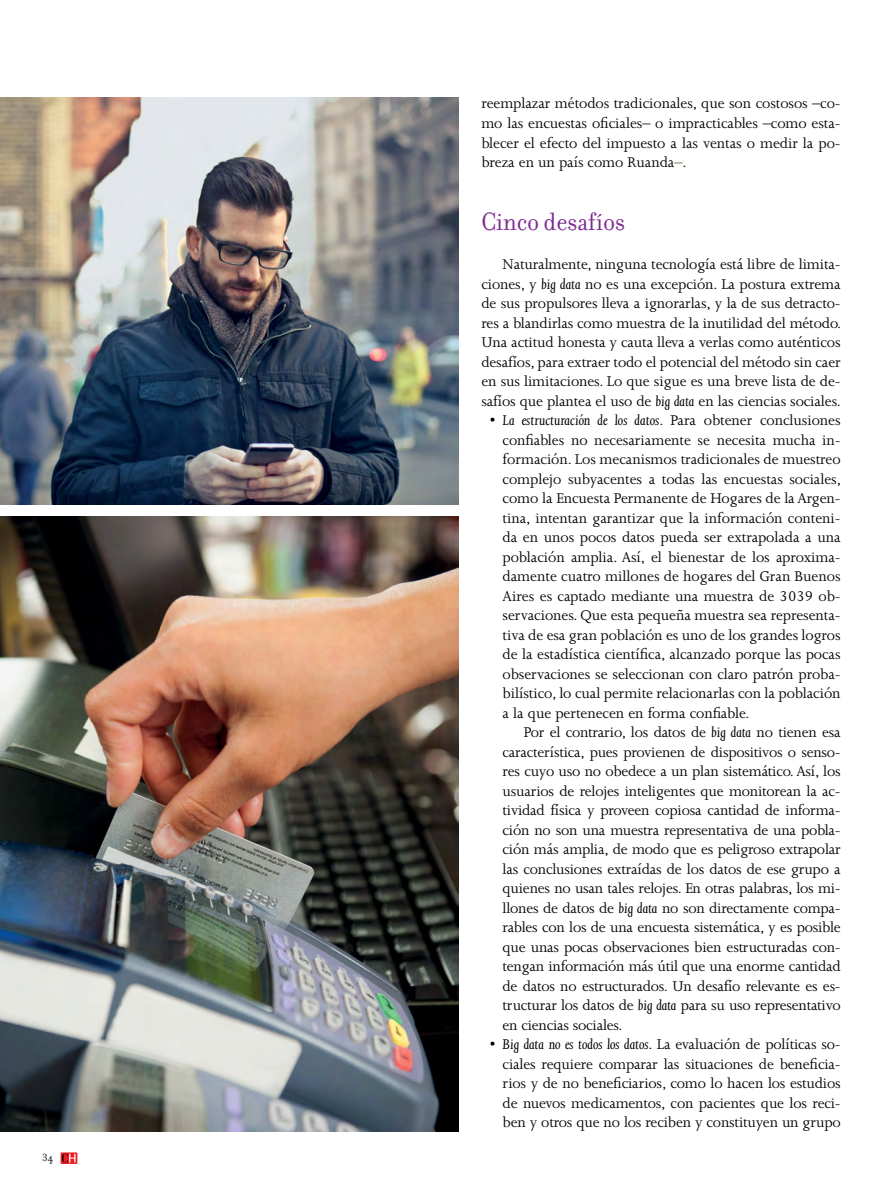
<style>
.page{position:relative;width:893px;height:1191px;background:#fff}
.page>*{position:absolute;margin:0;border:0;box-sizing:border-box;transform-origin:0 0}
.t1{font:27px "Filosofia";letter-spacing:-.005em;color:#7d2a90;scale:.95 1}
.t2{font:16.2px/19.5px "Joanna MT Std";letter-spacing:-.01em;color:#000;text-align:justify}
.t3{font:11.25px "Filosofia";color:#000}
.s1{color:#44621d}
.s2{font-style:italic}
</style>
<div class="page">
<img style="left:0;top:98px;width:458px;height:406px">
<img style="left:0;top:517px;width:459px;height:614px">
<svg style="left:61px;top:1152px;width:16px;height:12px"></svg>
<svg style="left:62px;top:1153px;width:14px;height:9px"></svg>
<p class="t3" style="left:43px;top:1151px;width:13px">34</p>
<p class="t2" style="left:481px;top:94px;width:361px">reemplazar métodos tradicionales, que son costosos –co&shy;mo las encuestas oficiales– o impracticables –como esta&shy;blecer el efecto del impuesto a las ventas o medir la po&shy;breza en un país como Ruanda<span class="s1">–</span>.</p>
<h1 class="t1" style="left:481px;top:207px;width:153px">Cinco desafíos</h1>
<p class="t2" style="left:481px;top:254px;width:361px;text-indent:21px">Naturalmente, ninguna tecnología está libre de limita&shy;ciones, y <span class="s2">big data</span> no es una excepción. La postura extrema de sus propulsores lleva a ignorarlas, y la de sus detracto&shy;res a blandirlas como muestra de la inutilidad del método.<br>Una actitud honesta y cauta lleva a verlas como auténticos desafíos, para extraer todo el potencial del método sin caer en sus limitaciones. Lo que sigue es una breve lista de de&shy;safíos que plantea el uso de <span class="s2">big data</span> en las ciencias sociales.</p>
<p class="t2" style="left:503px;top:410px;width:340px;text-indent:-13px"><span class="s2">• La estructuración de los datos</span>. Para obtener conclusiones confiables no necesariamente se necesita mucha in&shy;formación. Los mecanismos tradicionales de muestreo complejo subyacentes a todas las encuestas sociales, como la Encuesta Permanente de Hogares de la Argen&shy;tina, intentan garantizar que la información conteni&shy;da en unos pocos datos pueda ser extrapolada a una población amplia. Así, el bienestar de los aproxima&shy;damente cuatro millones de hogares del Gran Buenos Aires es captado mediante una muestra de 3039 ob&shy;servaciones. Que esta pequeña muestra sea representa&shy;tiva de esa gran población es uno de los grandes logros de la estadística científica, alcanzado porque las pocas observaciones se seleccionan con claro patrón proba&shy;bilístico, lo cual permite relacionarlas con la población a la que pertenecen en forma confiable.</p>
<p class="t2" style="left:503px;top:722px;width:340px;text-indent:21px">Por el contrario, los datos de <span class="s2">big data</span> no tienen esa característica, pues provienen de dispositivos o senso&shy;res cuyo uso no obedece a un plan sistemático. Así, los usuarios de relojes inteligentes que monitorean la ac&shy;tividad física y proveen copiosa cantidad de informa&shy;ción no son una muestra representativa de una pobla&shy;ción más amplia, de modo que es peligroso extrapolar las conclusiones extraídas de los datos de ese grupo a quienes no usan tales relojes. En otras palabras, los mi&shy;llones de datos de <span class="s2">big data</span> no son directamente compa&shy;rables con los de una encuesta sistemática, y es posible que unas pocas observaciones bien estructuradas con&shy;tengan información más útil que una enorme cantidad de datos no estructurados. Un desafío relevante es es&shy;tructurar los datos de <span class="s2">big data</span> para su uso representativo en ciencias sociales.</p>
<p class="t2" style="left:503px;top:1034px;width:340px;text-indent:-13px"><span class="s2">• Big data no es todos los datos</span>. La evaluación de políticas so&shy;ciales requiere comparar las situaciones de beneficia&shy;rios y de no beneficiarios, como lo hacen los estudios de nuevos medicamentos, con pacientes que los reci&shy;ben y otros que no los reciben y constituyen un grupo</p>
</div>
